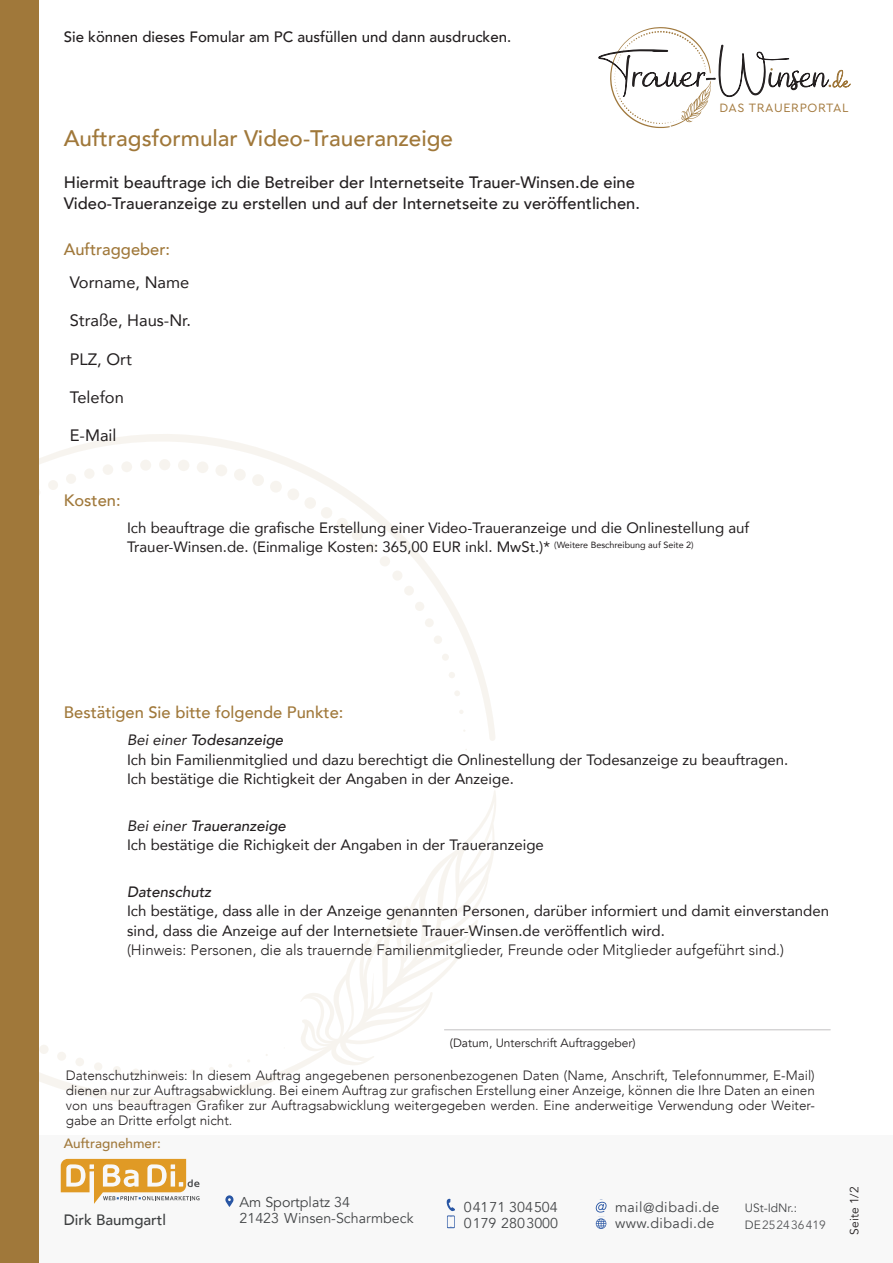
<style>
.page{position:relative;width:893px;height:1263px;background:#fff}
.page>*{position:absolute;margin:0;border:0;box-sizing:border-box;transform-origin:0 0}
.t1{font:500 22.5px "Avenir";color:#a0783a}
.t2{font:500 16.5px "Avenir";color:#231f20}
.t3{font:500 16.5px "Avenir";color:#a0783a}
.t4{font:16.5px "Avenir";color:#231f20}
.t5{font:15px/19.5px "Avenir";color:#231f20}
.t6{font:300 15px "Avenir";color:#231f20}
.t7{font:500 15px "Avenir";color:#231f20}
.t8{font:italic 500 15px "Avenir";color:#231f20}
.t9{font:500 15px "Avenir";color:#3d3f40}
.t10{font:14.25px "Avenir";color:#454749}
.t11{font:14.25px "Avenir";letter-spacing:.02em;color:#454749}
.t12{font:300 13.5px/15px "Avenir";color:#231f20;text-align:justify}
.t13{font:500 13.5px "Avenir";color:#a0783a}
.t14{font:12.6px "Cera Basic";letter-spacing:.05em;color:#a3793d}
.t15{font:12px "Avenir";color:#231f20}
.t16{font:12px "Avenir";color:#57585a}
.t17{font:12px "Avenir";color:#454749}
.s1{font-weight:400}
.s2{color:#3d3f40}
.s3{color:#454749}
</style>
<div class="page">
<div style="left:18px;top:1135px;width:875px;height:128px;background:#f8f8f8"></div>
<svg style="left:38px;top:433px;width:457px;height:672px"></svg>
<svg style="left:209px;top:1067px;width:5px;height:5px"></svg>
<svg style="left:190px;top:1069px;width:6px;height:6px"></svg>
<svg style="left:171px;top:1070px;width:6px;height:6px"></svg>
<div style="left:151px;top:1070px;width:7px;height:7px;background:#f7f4ef;border-radius:50%"></div>
<div style="left:132px;top:1068px;width:8px;height:8px;background:#f7f4ef;border-radius:50%"></div>
<div style="left:113px;top:1066px;width:8px;height:8px;background:#f7f4ef;border-radius:50%"></div>
<div style="left:94px;top:1062px;width:8px;height:9px;background:#f7f4ef;border-radius:50%"></div>
<div style="left:75px;top:1057px;width:9px;height:9px;background:#f7f4ef;border-radius:50%"></div>
<div style="left:57px;top:1052px;width:9px;height:9px;background:#f7f4ef;border-radius:50%"></div>
<div style="left:39px;top:1045px;width:10px;height:9px;background:#f7f4ef;border-radius:50%"></div>
<div style="left:31px;top:488px;width:9px;height:9px;background:#a0793e;border-radius:50%"></div>
<div style="left:48px;top:480px;width:10px;height:10px;background:#f7f4ef;border-radius:50%"></div>
<div style="left:66px;top:474px;width:10px;height:10px;background:#f7f4ef;border-radius:50%"></div>
<div style="left:84px;top:468px;width:11px;height:11px;background:#f7f4ef;border-radius:50%"></div>
<div style="left:103px;top:464px;width:10px;height:11px;background:#f7f4ef;border-radius:50%"></div>
<div style="left:121px;top:461px;width:11px;height:11px;background:#f7f4ef;border-radius:50%"></div>
<div style="left:140px;top:460px;width:11px;height:11px;background:#f7f4ef;border-radius:50%"></div>
<div style="left:159px;top:459px;width:11px;height:11px;background:#f7f4ef;border-radius:50%"></div>
<div style="left:178px;top:460px;width:11px;height:11px;background:#f7f4ef;border-radius:50%"></div>
<div style="left:197px;top:461px;width:11px;height:12px;background:#f7f4ef;border-radius:50%"></div>
<div style="left:215px;top:464px;width:12px;height:12px;background:#f7f4ef;border-radius:50%"></div>
<div style="left:234px;top:469px;width:12px;height:12px;background:#f7f4ef;border-radius:50%"></div>
<div style="left:252px;top:474px;width:12px;height:12px;background:#f7f4ef;border-radius:50%"></div>
<div style="left:270px;top:481px;width:12px;height:12px;background:#f7f4ef;border-radius:50%"></div>
<div style="left:287px;top:488px;width:12px;height:12px;background:#f7f4ef;border-radius:50%"></div>
<div style="left:304px;top:497px;width:12px;height:12px;background:#f7f4ef;border-radius:50%"></div>
<div style="left:321px;top:507px;width:11px;height:11px;background:#f7f4ef;border-radius:50%"></div>
<div style="left:337px;top:518px;width:11px;height:11px;background:#f7f4ef;border-radius:50%"></div>
<div style="left:352px;top:530px;width:11px;height:11px;background:#f7f4ef;border-radius:50%"></div>
<div style="left:366px;top:542px;width:11px;height:11px;background:#f7f4ef;border-radius:50%"></div>
<div style="left:380px;top:556px;width:10px;height:10px;background:#f7f4ef;border-radius:50%"></div>
<div style="left:392px;top:570px;width:10px;height:11px;background:#f7f4ef;border-radius:50%"></div>
<div style="left:404px;top:586px;width:10px;height:9px;background:#f7f4ef;border-radius:50%"></div>
<div style="left:415px;top:602px;width:9px;height:9px;background:#f7f4ef;border-radius:50%"></div>
<div style="left:425px;top:618px;width:9px;height:9px;background:#f7f4ef;border-radius:50%"></div>
<div style="left:434px;top:635px;width:8px;height:9px;background:#f7f4ef;border-radius:50%"></div>
<div style="left:442px;top:654px;width:7px;height:7px;background:#f7f4ef;border-radius:50%"></div>
<svg style="left:449px;top:672px;width:6px;height:6px"></svg>
<svg style="left:454px;top:690px;width:6px;height:6px"></svg>
<svg style="left:459px;top:710px;width:5px;height:4px"></svg>
<svg style="left:229px;top:790px;width:267px;height:305px"></svg>
<svg style="left:598px;top:27px;width:253px;height:101px"></svg>
<div style="left:0;top:0;width:38px;height:1263px;background:#a0783a"></div>
<svg style="left:61px;top:1159px;width:139px;height:45px"></svg>
<svg style="left:225px;top:1195px;width:8px;height:12px"></svg>
<svg style="left:446px;top:1198px;width:9px;height:30px"></svg>
<svg style="left:596px;top:1202px;width:11px;height:10px"></svg>
<svg style="left:596px;top:1218px;width:10px;height:11px"></svg>
<hr style="left:444px;top:1029px;width:387px;height:1px;background:#231f20">
<p class="t7" style="left:64px;top:24px;width:449px">Sie können dieses Fomular am PC ausfüllen und dann ausdrucken.</p>
<p class="t1" style="left:64px;top:119px;width:391px">Auftragsformular Video-Traueranzeige</p>
<p class="t2" style="left:64px;top:168px;width:573px">Hiermit beauftrage ich die Betreiber der Internetseite Trauer-Winsen.de eine</p>
<p class="t2" style="left:64px;top:189px;width:578px">Video-Traueranzeige zu erstellen und auf der Internetseite zu veröffentlichen.</p>
<p class="t3" style="left:64px;top:235px;width:108px">Auftraggeber:</p>
<p class="t4" style="left:70px;top:269px;width:121px">Vorname, Name</p>
<p class="t4" style="left:70px;top:307px;width:123px">Straße, Haus-Nr.</p>
<p class="t4" style="left:70px;top:346px;width:64px">PLZ, Ort</p>
<p class="t4" style="left:70px;top:384px;width:56px">Telefon</p>
<p class="t4" style="left:70px;top:422px;width:48px">E-Mail</p>
<p class="t3" style="left:64px;top:485px;width:58px">Kosten:</p>
<p class="t14" style="left:719px;top:100px;width:131px">DAS TRAUERPORTAL</p>
<p class="t5" style="left:127px;top:517px;width:624px">Ich beauftrage die grafische Erstellung einer Video-Traueranzeige und die Onlinestellung auf</p>
<p class="t5" style="left:127px;top:537px;width:568px">Trauer-Winsen.de. (Einmalige Kosten: 365,00 EUR inkl. MwSt.)* <sup>(Weitere</sup> <sup>Beschreibung</sup> <sup>auf</sup> <sup>Seite</sup> <sup>2)</sup></p>
<p class="t3" style="left:64px;top:698px;width:281px">Bestätigen Sie bitte folgende Punkte:</p>
<p class="t8" style="left:127px;top:731px;width:158px"><span class="s1">Bei einer</span> Todesanzeige</p>
<p class="t5" style="left:127px;top:749px;width:663px">Ich bin Familienmitglied und dazu berechtigt die Onlinestellung der Todesanzeige zu beauftragen.</p>
<p class="t5" style="left:127px;top:769px;width:388px">Ich bestätige die Richtigkeit der Angaben in der Anzeige.</p>
<p class="t8" style="left:127px;top:816px;width:160px"><span class="s1">Bei einer</span> Traueranzeige</p>
<p class="t5" style="left:127px;top:835px;width:418px">Ich bestätige die Richigkeit der Angaben in der Traueranzeige</p>
<p class="t8" style="left:127px;top:882px;width:86px">Datenschutz</p>
<p class="t5" style="left:127px;top:901px;width:703px">Ich bestätige, dass alle in der Anzeige genannten Personen, darüber informiert und damit einverstanden sind, dass die Anzeige auf der Internetsiete Trauer-Winsen.de veröffentlich wird.</p>
<p class="t6" style="left:127px;top:941px;width:658px">(Hinweis: Personen, die als trauernde Familienmitglieder, Freunde oder Mitglieder aufgeführt sind.)</p>
<p class="t15" style="left:450px;top:1036px;width:187px">(Datum, Unterschrift Auftraggeber)</p>
<p class="t12" style="left:66px;top:1067px;width:750px">Datenschutzhinweis: In diesem Auftrag angegebenen personenbezogenen Daten (Name, Anschrift, Telefonnummer, E-Mail) dienen nur zur Auftragsabwicklung. Bei einem Auftrag zur grafischen Erstellung einer Anzeige, können die Ihre Daten an einen von uns beauftragen Grafiker zur Auftragsabwicklung weitergegeben werden. Eine anderweitige Verwendung oder Weiter&shy;gabe an Dritte erfolgt nicht.</p>
<p class="t13" style="left:64px;top:1132px;width:99px">Auftragnehmer:</p>
<p class="t10" style="left:239px;top:1193px;width:112px">A<span class="s2">m Sport</span>platz 34</p>
<p class="t10" style="left:239px;top:1210px;width:176px">21423 Winsen-Scharmbeck</p>
<p class="t11" style="left:615px;top:1198px;width:106px">mail@dibadi.de</p>
<p class="t11" style="left:615px;top:1215px;width:101px">www.dibadi.de</p>
<p class="t10" style="left:464px;top:1198px;width:96px">04171 304504</p>
<p class="t10" style="left:464px;top:1215px;width:96px">0179 2803000</p>
<p class="t17" style="left:745px;top:1201px;width:54px">USt-IdNr.:</p>
<p class="t9" style="left:64px;top:1206px;width:104px">Dirk Baumgartl</p>
<p class="t16" style="left:745px;top:1217px;width:82px"><span class="s3">DE</span>252436419</p>
<p class="t15" style="left:847px;top:1234px;width:50px;rotate:-90deg">Seite 1/2</p>
</div>
